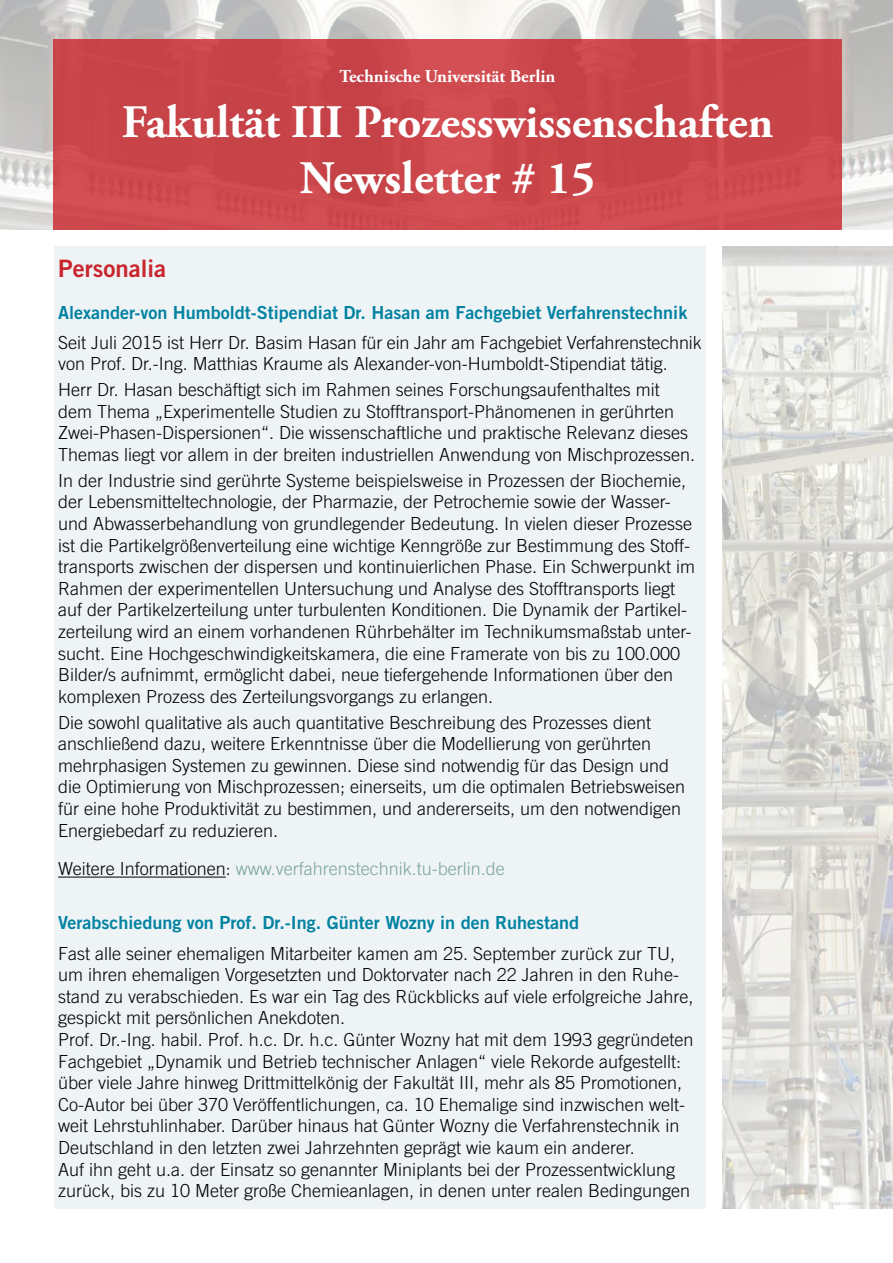
<style>
.page{position:relative;width:893px;height:1263px;background:#fff}
.page>*{position:absolute;margin:0;border:0;box-sizing:border-box;transform-origin:0 0}
.t1{font:700 46.5px/55.8px "Adobe Garamond Pro";color:#fff;text-align:center}
.t2{font:24px "Trade Gothic LT Std Bd 2";color:#c9252c}
.t3{font:300 18px/21.6px "Trade Gothic LT Std";color:#000}
.t4{font:18px "Trade Gothic LT Std Bd 2";color:#0082a1}
.t5{font:300 18px "Trade Gothic LT Std";color:#7ca59d}
.t6{font:700 18px "Adobe Garamond Pro";color:#fff}
.s1{color:#000}
</style>
<div class="page">
<div style="left:54px;top:247px;width:652px;height:962px;background:#eef3f6"></div>
<img style="left:0;top:0;width:893px;height:230px">
<div style="left:54px;top:39px;width:788px;height:191px;background:#ca454a"></div>
<hr style="left:58px;top:877px;width:168px;height:1px;background:#000">
<img style="left:723px;top:247px;width:170px;height:962px">
<p class="t6" style="left:340px;top:65px;width:217px">Technische Universität Berlin</p>
<h1 class="t1" style="left:122px;top:96px;width:653px">Fakultät III Prozesswissenschaften<br>Newsletter # 15</h1>
<h2 class="t2" style="left:58px;top:253px;width:109px">Personalia</h2>
<p class="t4" style="left:58px;top:301px;width:631px">Alexander-von Humboldt-Stipendiat Dr. Hasan am Fachgebiet Verfahrenstechnik</p>
<p class="t3" style="left:58px;top:331px;width:645px">Seit Juli 2015 ist Herr Dr. Basim Hasan für ein Jahr am Fachgebiet Verfahrenstechnik von Prof. Dr.-Ing. Matthias Kraume als Alexander-von-Humboldt-Stipendiat tätig.</p>
<p class="t3" style="left:58px;top:379px;width:639px">Herr Dr. Hasan beschäftigt sich im Rahmen seines Forschungsaufenthaltes mit dem Thema „Experimentelle Studien zu Stofftransport-Phänomenen in gerührten Zwei-Phasen-Dispersionen“. Die wissenschaftliche und praktische Relevanz dieses Themas liegt vor allem in der breiten industriellen Anwendung von Mischprozessen.</p>
<p class="t3" style="left:58px;top:469px;width:639px">In der Industrie sind gerührte Systeme beispielsweise in Prozessen der Biochemie, der Lebensmitteltechnologie, der Pharmazie, der Petrochemie sowie der Wasser&shy;und Abwasserbehandlung von grundlegender Bedeutung. In vielen dieser Prozesse ist die Partikelgrößenverteilung eine wichtige Kenngröße zur Bestimmung des Stoff&shy;transports zwischen der dispersen und kontinuierlichen Phase. Ein Schwerpunkt im Rahmen der experimentellen Untersuchung und Analyse des Stofftransports liegt auf der Partikelzerteilung unter turbulenten Konditionen. Die Dynamik der Partikel&shy;zerteilung wird an einem vorhandenen Rührbehälter im Technikumsmaßstab unter&shy;sucht. Eine Hochgeschwindigkeitskamera, die eine Framerate von bis zu 100.000<br>Bilder/s aufnimmt, ermöglicht dabei, neue tiefergehende Informationen über den komplexen Prozess des Zerteilungsvorgangs zu erlangen.</p>
<p class="t3" style="left:58px;top:711px;width:629px">Die sowohl qualitative als auch quantitative Beschreibung des Prozesses dient anschließend dazu, weitere Erkenntnisse über die Modellierung von gerührten mehrphasigen Systemen zu gewinnen. Diese sind notwendig für das Design und die Optimierung von Mischprozessen; einerseits, um die optimalen Betriebsweisen für eine hohe Produktivität zu bestimmen, und andererseits, um den notwendigen Energiebedarf zu reduzieren.</p>
<p class="t5" style="left:58px;top:858px;width:448px"><span class="s1">Weitere Informationen:</span> www.verfahrenstechnik.tu-berlin.de</p>
<p class="t4" style="left:58px;top:912px;width:523px">Verabschiedung von Prof. Dr.-Ing. Günter Wozny in den Ruhestand</p>
<p class="t3" style="left:58px;top:942px;width:637px">Fast alle seiner ehemaligen Mitarbeiter kamen am 25. September zurück zur TU, um ihren ehemaligen Vorgesetzten und Doktorvater nach 22 Jahren in den Ruhe&shy;stand zu verabschieden. Es war ein Tag des Rückblicks auf viele erfolgreiche Jahre, gespickt mit persönlichen Anekdoten.<br>Prof. Dr.-Ing. habil. Prof. h.c. Dr. h.c. Günter Wozny hat mit dem 1993 gegründeten Fachgebiet „Dynamik und Betrieb technischer Anlagen“ viele Rekorde aufgestellt: über viele Jahre hinweg Drittmittelkönig der Fakultät III, mehr als 85 Promotionen, Co-Autor bei über 370 Veröffentlichungen, ca. 10 Ehemalige sind inzwischen welt&shy;weit Lehrstuhlinhaber. Darüber hinaus hat Günter Wozny die Verfahrenstechnik in Deutschland in den letzten zwei Jahrzehnten geprägt wie kaum ein anderer.<br>Auf ihn geht u.a. der Einsatz so genannter Miniplants bei der Prozessentwicklung zurück, bis zu 10 Meter große Chemieanlagen, in denen unter realen Bedingungen</p>
</div>
